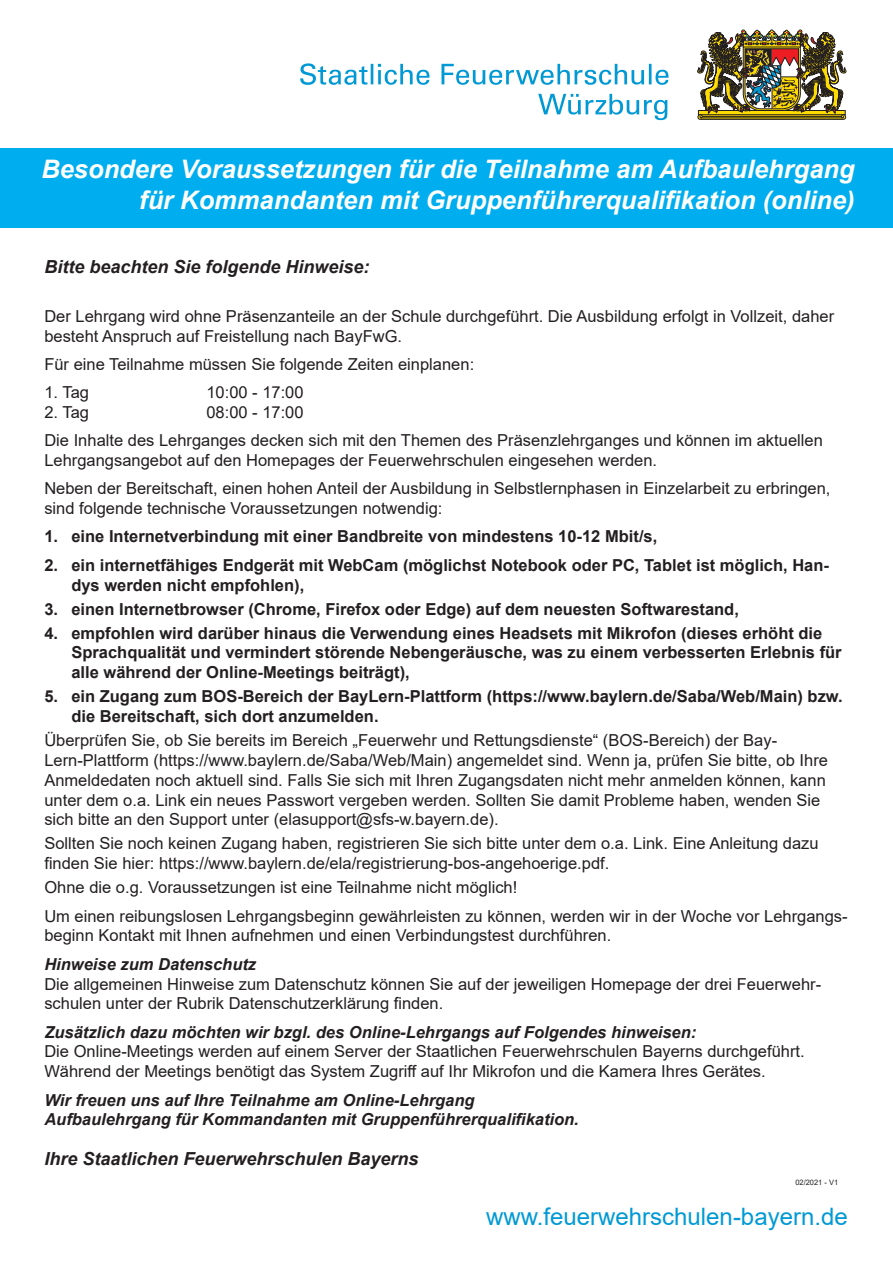
<style>
.page{position:relative;width:893px;height:1263px;background:#fff}
.page>*{position:absolute;margin:0;border:0;box-sizing:border-box;transform-origin:0 0}
.t1{font:italic 700 25.5px/30.6px "Arial";color:#fff;text-align:right}
.t2{font:24px "Arial";color:#0099d5}
.t3{font:italic 700 18px "Arial";color:#231f20}
.t4{font:16.5px/19.8px "Arial";color:#231f20}
.t5{font:700 16.5px/19.8px "Arial";color:#231f20}
.t6{font:italic 700 16.5px/19.8px "Arial";color:#231f20}
.t7{font:7.5px "Arial";color:#231f20}
</style>
<div class="page">
<svg style="left:538px;top:94px;width:129px;height:26px"></svg>
<svg style="left:300px;top:63px;width:368px;height:22px"></svg>
<svg style="left:697px;top:30px;width:149px;height:90px"></svg>
<div style="left:0;top:148px;width:893px;height:80px;background:#00aeef"></div>
<h1 class="t1" style="left:41px;top:155px;width:815px">Besondere Voraussetzungen für die Teilnahme am Aufbaulehrgang für Kommandanten mit Gruppenführerqualifikation (online)</h1>
<p class="t3" style="left:44px;top:255px;width:327px">Bitte beachten Sie folgende Hinweise:</p>
<p class="t4" style="left:44px;top:306px;width:791px">Der Lehrgang wird ohne Präsenzanteile an der Schule durchgeführt. Die Ausbildung erfolgt in Vollzeit, daher besteht Anspruch auf Freistellung nach BayFwG.</p>
<p class="t4" style="left:44px;top:354px;width:431px">Für eine Teilnahme müssen Sie folgende Zeiten einplanen:</p>
<p class="t4" style="left:44px;top:382px;width:46px">1. Tag</p>
<p class="t4" style="left:206px;top:382px;width:99px">10:00 - 17:00</p>
<p class="t4" style="left:44px;top:402px;width:46px">2. Tag</p>
<p class="t4" style="left:44px;top:398px;width:780px;line-height:28.3px;text-indent:162px">08:00 - 17:00<br>Die Inhalte des Lehrganges decken sich mit den Themen des Präsenzlehrganges und können im aktuellen</p>
<p class="t4" style="left:44px;top:446px;width:788px;line-height:28.3px">Lehrgangsangebot auf den Homepages der Feuerwehrschulen eingesehen werden.<br>Neben der Bereitschaft, einen hohen Anteil der Ausbildung in Selbstlernphasen in Einzelarbeit zu erbringen,</p>
<p class="t4" style="left:44px;top:498px;width:400px">sind folgende technische Voraussetzungen notwendig:</p>
<p class="t5" style="left:44px;top:527px;width:614px">1. eine Internetverbindung mit einer Bandbreite von mindestens 10-12 Mbit/s,</p>
<p class="t5" style="left:71px;top:555px;width:759px;text-indent:-27px">2. ein internetfähiges Endgerät mit WebCam (möglichst Notebook oder PC, Tablet ist möglich, Han&shy;dys werden nicht empfohlen),</p>
<p class="t5" style="left:44px;top:599px;width:696px">3. einen Internetbrowser (Chrome, Firefox oder Edge) auf dem neuesten Softwarestand,</p>
<p class="t5" style="left:71px;top:623px;width:772px;text-indent:-27px">4. empfohlen wird darüber hinaus die Verwendung eines Headsets mit Mikrofon (dieses erhöht die<br>Sprachqualität und vermindert störende Nebengeräusche, was zu einem verbesserten Erlebnis für alle während der Online-Meetings beiträgt),</p>
<p class="t5" style="left:71px;top:687px;width:773px;text-indent:-27px">5. ein Zugang zum BOS-Bereich der BayLern-Plattform (https://www.baylern.de/Saba/Web/Main) bzw. die Bereitschaft, sich dort anzumelden.</p>
<p class="t4" style="left:44px;top:730px;width:785px">Überprüfen Sie, ob Sie bereits im Bereich „Feuerwehr und Rettungsdienste“ (BOS-Bereich) der Bay-Lern-Plattform (https://www.baylern.de/Saba/Web/Main) angemeldet sind. Wenn ja, prüfen Sie bitte, ob Ihre Anmeldedaten noch aktuell sind. Falls Sie sich mit Ihren Zugangsdaten nicht mehr anmelden können, kann unter dem o.a. Link ein neues Passwort vergeben werden. Sollten Sie damit Probleme haben, wenden Sie sich bitte an den Support unter (elasupport@sfs-w.bayern.de).</p>
<p class="t4" style="left:44px;top:834px;width:776px">Sollten Sie noch keinen Zugang haben, registrieren Sie sich bitte unter dem o.a. Link. Eine Anleitung dazu finden Sie hier: https://www.baylern.de/ela/registrierung-bos-angehoerige.pdf.</p>
<p class="t4" style="left:44px;top:873px;width:805px;line-height:28.3px">Ohne die o.g. Voraussetzungen ist eine Teilnahme nicht möglich!<br>Um einen reibungslosen Lehrgangsbeginn gewährleisten zu können, werden wir in der Woche vor Lehrgangs-</p>
<p class="t4" style="left:44px;top:925px;width:568px">beginn Kontakt mit Ihnen aufnehmen und einen Verbindungstest durchführen.</p>
<p class="t6" style="left:44px;top:954px;width:213px">Hinweise zum Datenschutz</p>
<p class="t4" style="left:44px;top:974px;width:778px">Die allgemeinen Hinweise zum Datenschutz können Sie auf der jeweiligen Homepage der drei Feuerwehr&shy;schulen unter der Rubrik Datenschutzerklärung finden.</p>
<p class="t6" style="left:44px;top:1022px;width:653px">Zusätzlich dazu möchten wir bzgl. des Online-Lehrgangs auf Folgendes hinweisen:</p>
<p class="t4" style="left:44px;top:1041px;width:762px">Die Online-Meetings werden auf einem Server der Staatlichen Feuerwehrschulen Bayerns durchgeführt.<br>Während der Meetings benötigt das System Zugriff auf Ihr Mikrofon und die Kamera Ihres Gerätes.</p>
<p class="t6" style="left:44px;top:1090px;width:536px">Wir freuen uns auf Ihre Teilnahme am Online-Lehrgang<br>Aufbaulehrgang für Kommandanten mit Gruppenführerqualifikation.</p>
<p class="t3" style="left:44px;top:1146px;width:376px">Ihre Staatlichen Feuerwehrschulen Bayerns</p>
<p class="t7" style="left:795px;top:1177px;width:44px">02/2021 - V1</p>
<h2 class="t2" style="left:486px;top:1200px;width:363px">www.feuerwehrschulen-bayern.de</h2>
</div>
